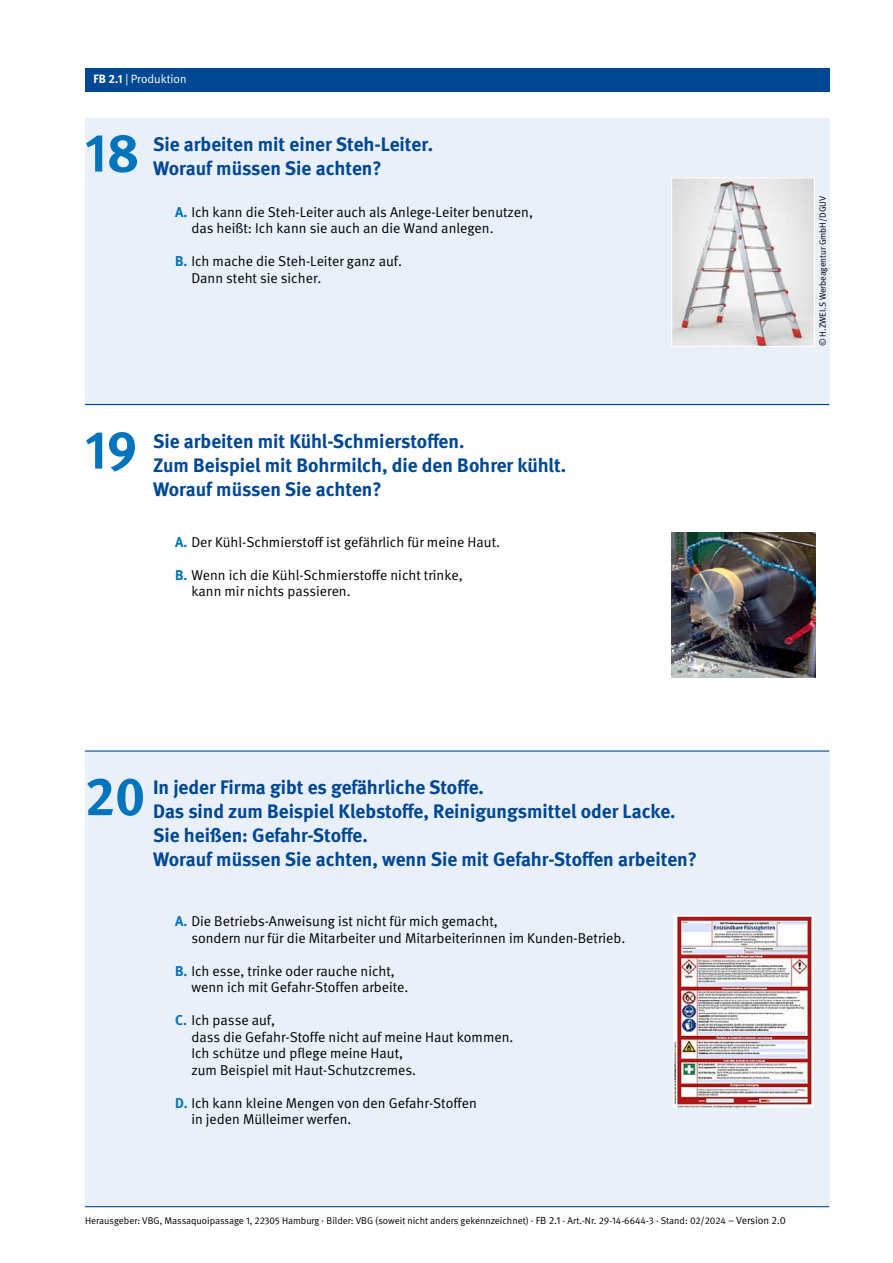
<style>
.page{position:relative;width:893px;height:1263px;background:#fff}
.page>*{position:absolute;margin:0;border:0;box-sizing:border-box;transform-origin:0 0}
.t1{font:700 54px "DGUV Meta";color:#0074be}
.t2{font:700 19.5px/24px "DGUV Meta";color:#004893}
.Antwort{font:14.25px/16.5px "DGUV Meta";color:#000}
.t3{font:12px "DGUV Meta";color:#fff}
.t4{font:9.75px "DGUV Meta";color:#000}
.t5{font:9px "DGUV Meta";color:#000}
.s1{font-weight:700}
.s2{font-weight:700;color:#0074be}
.s3{font-size:10.35px}
.s4{font-size:10.5px}
</style>
<div class="page">
<hr style="left:85px;top:1206px;width:744px;height:1px;background:#004893">
<div style="left:85px;top:752px;width:744px;height:454px;background:#e9f0fa"></div>
<div style="left:85px;top:119px;width:744px;height:287px;background:#e9f0fa"></div>
<hr style="left:85px;top:404px;width:744px;height:1px;background:#004893">
<hr style="left:85px;top:750px;width:744px;height:2px;background:#004893">
<div style="left:85px;top:68px;width:744px;height:23px;background:#004893"></div>
<img style="left:673px;top:179px;width:140px;height:166px">
<div style="left:671px;top:177px;width:144px;height:170px;border:1px solid #fff"></div>
<img style="left:671px;top:533px;width:144px;height:144px">
<img style="left:673px;top:915px;width:140px;height:193px">
<p class="t3" style="left:94px;top:72px;width:95px"><span class="s1">FB 2.1</span> | Produktion</p>
<p class="t1" style="left:85px;top:121px;width:56px">18</p>
<p class="t2" style="left:153px;top:132px;width:281px">Sie arbeiten mit einer Steh-Leiter.<br>Worauf müssen Sie achten?</p>
<p class="Antwort" style="left:191px;top:204px;width:343px;text-indent:-16px"><span class="s2">A.</span> Ich kann die Steh-Leiter auch als Anlege-Leiter benutzen, das heißt: Ich kann sie auch an die Wand anlegen.</p>
<p class="Antwort" style="left:191px;top:253px;width:212px;text-indent:-16px"><span class="s2">B.</span> Ich mache die Steh-Leiter ganz auf.<br>Dann steht sie sicher.</p>
<p class="t1" style="left:85px;top:418px;width:54px">19</p>
<p class="t2" style="left:153px;top:429px;width:415px">Sie arbeiten mit Kühl-Schmierstoffen.<br>Zum Beispiel mit Bohrmilch, die den Bohrer kühlt.<br>Worauf müssen Sie achten?</p>
<p class="Antwort" style="left:175px;top:534px;width:326px"><span class="s2">A.</span> Der Kühl-Schmierstoff ist gefährlich für meine Haut.</p>
<p class="Antwort" style="left:191px;top:567px;width:273px;text-indent:-16px"><span class="s2">B.</span> Wenn ich die Kühl-Schmierstoffe nicht trinke, kann mir nichts passieren.</p>
<p class="t5" style="left:817px;top:346px;width:152px;rotate:-90deg">© H.ZWEI.S Werbeagentur GmbH/DGUV</p>
<p class="t1" style="left:85px;top:764px;width:62px">20</p>
<p class="t2" style="left:153px;top:776px;width:545px">In jeder Firma gibt es gefährliche Stoffe.<br>Das sind zum Beispiel Klebstoffe, Reinigungsmittel oder Lacke.<br>Sie heißen: Gefahr-Stoffe.<br>Worauf müssen Sie achten, wenn Sie mit Gefahr-Stoffen arbeiten?</p>
<p class="Antwort" style="left:191px;top:913px;width:436px;text-indent:-16px"><span class="s2">A.</span> Die Betriebs-Anweisung ist nicht für mich gemacht,<br>sondern nur für die Mitarbeiter und Mitarbeiterinnen im Kunden-Betrieb.</p>
<p class="Antwort" style="left:191px;top:963px;width:219px;text-indent:-16px"><span class="s2">B.</span> Ich esse, trinke oder rauche nicht, wenn ich mit Gefahr-Stoffen arbeite.</p>
<p class="Antwort" style="left:191px;top:1012px;width:324px;text-indent:-16px"><span class="s2">C.</span> Ich passe auf,<br>dass die Gefahr-Stoffe nicht auf meine Haut kommen.<br>Ich schütze und pflege meine Haut,<br>zum Beispiel mit Haut-Schutzcremes.</p>
<p class="Antwort" style="left:191px;top:1095px;width:287px;text-indent:-16px"><span class="s2">D.</span> Ich kann kleine Mengen von den Gefahr-Stoffen in jeden Mülleimer werfen.</p>
<p class="t4" style="left:85px;top:1215px;width:702px">Herausgeber: VBG, Massaquoipassage 1, 22305 Hamburg · Bilder: VBG (soweit nicht anders gekennzeichnet) · <span class="s3">FB 2.1</span> · Art.-Nr. 29-14-6644-3 · Stand: 02/2024 <span class="s4">– Version 2.0</span></p>
</div>
